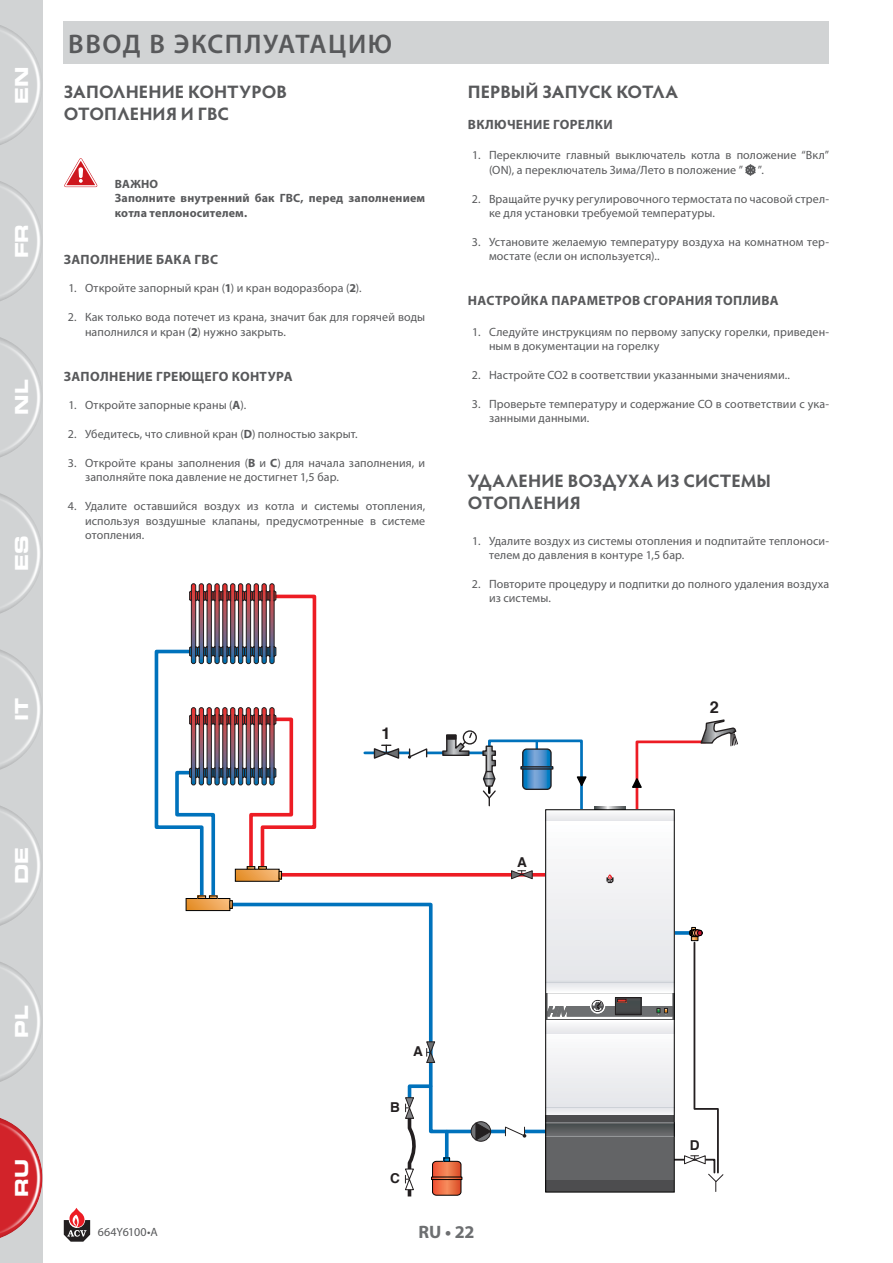
<style>
.page{position:relative;width:893px;height:1263px;background:#fff}
.page>*{position:absolute;margin:0;border:0;box-sizing:border-box;transform-origin:0 0}
.t1{font:600 27px "Myriad Pro";letter-spacing:.055em;color:#58595b}
.t2{font:700 18px/21.6px "Hypatia Sans Pro";letter-spacing:.005em;color:#58595b}
.t3{font:18px "Eurostile LT Std Bold Ex 2";letter-spacing:-.005em;color:#fff}
.t4{font:700 18px "Myriad Pro";color:#6d6f71}
.t5{font:700 16.35px "Helvetica";color:#231f20}
.t6{font:700 13.65px "Helvetica";color:#231f20}
.t7{font:700 13.5px "Myriad Pro";letter-spacing:.025em;color:#58595b}
.t8{font:12px/14.4px "Myriad Pro";letter-spacing:.01em;color:#58595b}
.t9{font:700 12px/14.4px "Myriad Pro";letter-spacing:.015em;color:#58595b}
.t10{font:12px "Myriad Pro";letter-spacing:-.015em;color:#58595b}
.s1{font-weight:700}
</style>
<div class="page">
<svg style="left:64px;top:1208px;width:26px;height:34px"></svg>
<div style="left:0;top:0;width:43px;height:1263px;background:#d1d3d4"></div>
<div style="left:0;top:20px;width:45px;height:131px;background:#231f20;opacity:.75"></div>
<div style="left:0;top:177px;width:45px;height:130px;background:#231f20;opacity:.75"></div>
<div style="left:0;top:1113px;width:45px;height:131px;background:#231f20;opacity:.75"></div>
<div style="left:0;top:957px;width:45px;height:131px;background:#231f20;opacity:.75"></div>
<div style="left:0;top:801px;width:45px;height:130px;background:#231f20;opacity:.75"></div>
<div style="left:0;top:645px;width:45px;height:130px;background:#231f20;opacity:.75"></div>
<div style="left:0;top:489px;width:45px;height:130px;background:#231f20;opacity:.75"></div>
<div style="left:0;top:333px;width:45px;height:130px;background:#231f20;opacity:.75"></div>
<div style="left:64px;top:21px;width:765px;height:43px;background:#d1d3d4"></div>
<hr style="left:365px;top:751px;width:85px;height:3px;background:#0072bc">
<svg style="left:373px;top:745px;width:27px;height:14px"></svg>
<div style="left:463px;top:730px;width:14px;height:14px;border:1px solid #231f20;border-radius:50%"></div>
<svg style="left:441px;top:731px;width:146px;height:78px"></svg>
<svg style="left:632px;top:719px;width:106px;height:95px"></svg>
<svg style="left:408px;top:748px;width:20px;height:11px"></svg>
<hr style="left:257px;top:873px;width:312px;height:3px;background:#ed1c24">
<svg style="left:222px;top:902px;width:323px;height:232px"></svg>
<div style="left:471px;top:1122px;width:20px;height:19px;background:#737477;border-radius:50%"></div>
<div style="left:471px;top:1121px;width:20px;height:21px;border:1px solid #231f20;border-radius:50%"></div>
<svg style="left:475px;top:1122px;width:17px;height:19px"></svg>
<svg style="left:511px;top:870px;width:22px;height:10px"></svg>
<div style="left:191px;top:584px;width:5px;height:80px;background:#e43533;border-radius:2px"></div>
<div style="left:191px;top:583px;width:5px;height:81px;border:1px solid #231f20;border-radius:2px"></div>
<div style="left:199px;top:584px;width:5px;height:80px;background:#e43533;border-radius:2px"></div>
<div style="left:199px;top:583px;width:5px;height:81px;border:1px solid #231f20;border-radius:2px"></div>
<hr style="left:207px;top:584px;width:4px;height:80px;background:#e43533;border-radius:2px">
<div style="left:207px;top:583px;width:5px;height:81px;border:1px solid #231f20;border-radius:2px"></div>
<div style="left:215px;top:583px;width:4px;height:81px;border:1px solid #231f20;border-radius:2px"></div>
<div style="left:223px;top:583px;width:4px;height:81px;border:1px solid #231f20;border-radius:2px"></div>
<hr style="left:231px;top:584px;width:4px;height:80px;background:#e43533;border-radius:2px">
<div style="left:230px;top:583px;width:5px;height:81px;border:1px solid #231f20;border-radius:2px"></div>
<div style="left:238px;top:584px;width:5px;height:80px;background:#e43533;border-radius:2px"></div>
<div style="left:238px;top:583px;width:5px;height:81px;border:1px solid #231f20;border-radius:2px"></div>
<div style="left:246px;top:584px;width:5px;height:80px;background:#e43533;border-radius:2px"></div>
<div style="left:246px;top:583px;width:5px;height:81px;border:1px solid #231f20;border-radius:2px"></div>
<hr style="left:254px;top:584px;width:4px;height:80px;background:#e43533;border-radius:2px">
<div style="left:254px;top:583px;width:5px;height:81px;border:1px solid #231f20;border-radius:2px"></div>
<div style="left:262px;top:583px;width:4px;height:81px;border:1px solid #231f20;border-radius:2px"></div>
<div style="left:270px;top:583px;width:4px;height:81px;border:1px solid #231f20;border-radius:2px"></div>
<div style="left:186px;top:898px;width:44px;height:13px;border:1px solid #000"></div>
<svg style="left:425px;top:1041px;width:11px;height:22px"></svg>
<svg style="left:154px;top:590px;width:164px;height:320px"></svg>
<svg style="left:505px;top:1126px;width:21px;height:12px"></svg>
<div style="left:546px;top:1107px;width:128px;height:10px;background:#ecedf0"></div>
<div style="left:546px;top:1020px;width:128px;height:13px;background:#f2f2f4"></div>
<div style="left:546px;top:817px;width:128px;height:167px;background:#f4f4f6"></div>
<div style="left:546px;top:982px;width:128px;height:10px;background:#eeeef1"></div>
<div style="left:546px;top:810px;width:128px;height:11px;background:#f1f1f3"></div>
<div style="left:546px;top:1115px;width:128px;height:10px;background:#4d4d4f"></div>
<svg style="left:547px;top:1122px;width:1px;height:14px"></svg>
<svg style="left:594px;top:807px;width:32px;height:2px"></svg>
<div style="left:545px;top:809px;width:129px;height:383px;border:1px solid #000"></div>
<svg style="left:548px;top:927px;width:176px;height:264px"></svg>
<svg style="left:606px;top:874px;width:8px;height:9px"></svg>
<div style="left:431px;top:1177px;width:31px;height:3px;border:1px solid #000"></div>
<svg style="left:404px;top:1082px;width:57px;height:114px"></svg>
<svg style="left:64px;top:158px;width:34px;height:29px"></svg>
<svg style="left:745px;top:164px;width:11px;height:12px"></svg>
<h2 class="t3" style="left:9px;top:104px;width:39px;rotate:-90deg">EN</h2>
<h2 class="t3" style="left:9px;top:258px;width:36px;rotate:-90deg">FR</h2>
<h2 class="t3" style="left:9px;top:415px;width:36px;rotate:-90deg">NL</h2>
<h2 class="t3" style="left:9px;top:571px;width:37px;rotate:-90deg">ES</h2>
<h1 class="t1" style="left:68px;top:26px;width:325px">ВВОД В ЭКСПЛУАТАЦИЮ</h1>
<h2 class="t2" style="left:64px;top:80px;width:225px">ЗАПОЛНЕНИЕ КОНТУРОВ<br>ОТОПЛЕНИЯ И ГВС</h2>
<p class="t9" style="left:115px;top:176px;width:312px">ВАЖНО<br>Заполните внутренний бак ГВС, перед заполнением котла теплоносителем.</p>
<p class="t7" style="left:64px;top:250px;width:156px">ЗАПОЛНЕНИЕ БАКА ГВС</p>
<p class="t8" style="left:68px;top:281px;width:295px">1. Откройте запорный кран (<span class="s1">1</span>) и кран водоразбора (<span class="s1">2</span>).</p>
<p class="t8" style="left:85px;top:310px;width:342px;text-indent:-17px">2. Как только вода потечет из крана, значит бак для горячей воды наполнился и кран (<span class="s1">2</span>) нужно закрыть.</p>
<p class="t7" style="left:64px;top:367px;width:230px">ЗАПОЛНЕНИЕ ГРЕЮЩЕГО КОНТУРА</p>
<p class="t8" style="left:68px;top:398px;width:179px">1. Откройте запорные краны (<span class="s1">A</span>).</p>
<p class="t8" style="left:68px;top:427px;width:291px">2. Убедитесь, что сливной кран (<span class="s1">D</span>) полностью закрыт.</p>
<p class="t8" style="left:85px;top:456px;width:342px;text-indent:-17px">3. Откройте краны заполнения (<span class="s1">В</span> и <span class="s1">С</span>) для начала заполнения, и заполняйте пока давление не достигнет 1,5 бар.</p>
<p class="t8" style="left:85px;top:499px;width:342px;text-align:justify;text-indent:-17px">4. Удалите оставшийся воздух из котла и системы отопления, используя воздушные клапаны, предусмотренные в системе отопления.</p>
<h2 class="t3" style="left:9px;top:721px;width:25px;rotate:-90deg">IT</h2>
<h3 class="t5" style="left:381px;top:720px;width:11px">1</h3>
<h2 class="t2" style="left:468px;top:80px;width:212px">ПЕРВЫЙ ЗАПУСК КОТЛА</h2>
<p class="t7" style="left:468px;top:116px;width:146px">ВКЛЮЧЕНИЕ ГОРЕЛКИ</p>
<p class="t8" style="left:489px;top:148px;width:342px;text-indent:-17px">1. Переключите главный выключатель котла в положение “Вкл” (ON), а переключатель Зима/Лето в положение ” ”.</p>
<p class="t8" style="left:489px;top:191px;width:342px;text-indent:-17px">2. Вращайте ручку регулировочного термостата по часовой стрел&shy;ке для установки требуемой температуры.</p>
<p class="t8" style="left:489px;top:234px;width:342px;text-indent:-17px">3. Установите желаемую температуру воздуха на комнатном тер&shy;мостате (если он используется)..</p>
<p class="t7" style="left:468px;top:292px;width:312px">НАСТРОЙКА ПАРАМЕТРОВ СГОРАНИЯ ТОПЛИВА</p>
<p class="t8" style="left:489px;top:324px;width:342px;text-indent:-17px">1. Следуйте инструкциям по первому запуску горелки, приведен&shy;ным в документации на горелку</p>
<p class="t8" style="left:472px;top:368px;width:320px">2. Настройте СО2 в соответствии указанными значениями..</p>
<p class="t8" style="left:489px;top:396px;width:342px;text-indent:-17px">3. Проверьте температуру и содержание СО в соответствии с ука&shy;занными данными.</p>
<h2 class="t2" style="left:468px;top:469px;width:304px">УДАЛЕНИЕ ВОЗДУХА ИЗ СИСТЕМЫ<br>ОТОПЛЕНИЯ</h2>
<p class="t8" style="left:489px;top:533px;width:342px;text-indent:-17px">1. Удалите воздух из системы отопления и подпитайте теплоноси&shy;телем до давления в контуре 1,5 бар.</p>
<p class="t8" style="left:489px;top:576px;width:342px;text-indent:-17px">2. Повторите процедуру и подпитки до полного удаления воздуха из системы.</p>
<h3 class="t5" style="left:710px;top:694px;width:11px">2</h3>
<h2 class="t3" style="left:9px;top:884px;width:38px;rotate:-90deg">DE</h2>
<p class="t6" style="left:517px;top:851px;width:11px">A</p>
<h2 class="t3" style="left:9px;top:1038px;width:34px;rotate:-90deg">PL</h2>
<h2 class="t3" style="left:9px;top:1197px;width:39px;rotate:-90deg">RU</h2>
<p class="t6" style="left:413px;top:1040px;width:11px">A</p>
<p class="t6" style="left:390px;top:1096px;width:11px">B</p>
<p class="t6" style="left:390px;top:1167px;width:11px">C</p>
<p class="t10" style="left:98px;top:1224px;width:62px">664Y6100•A</p>
<h2 class="t4" style="left:418px;top:1220px;width:57px">RU • 22</h2>
<p class="t6" style="left:690px;top:1134px;width:11px">D</p>
</div>
